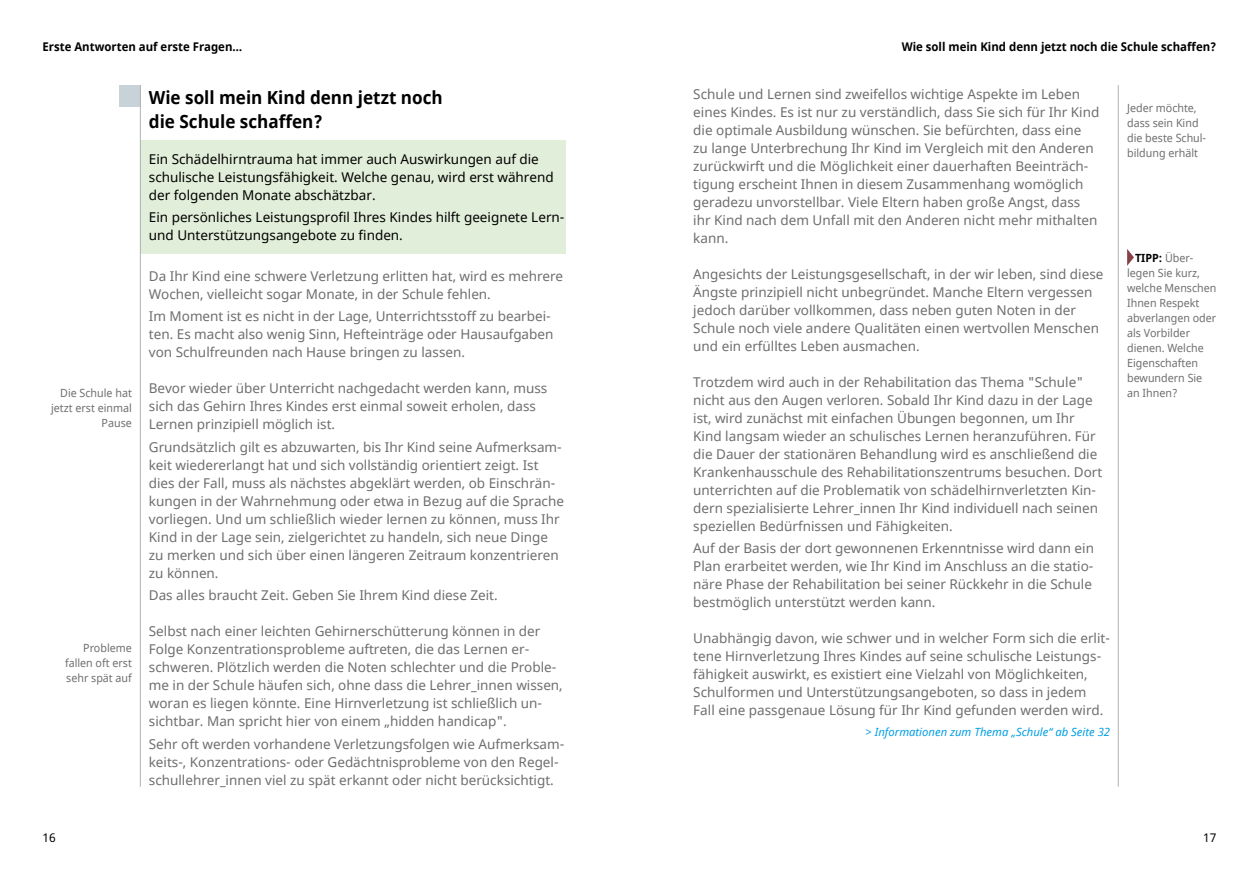
<style>
.page{position:relative;width:1259px;height:893px;background:#fff}
.page>*{position:absolute;margin:0;border:0;box-sizing:border-box;transform-origin:0 0}
.t1{font:700 18px/24px "Noto Sans";color:#000;scale:.95 1}
.t2{font:13.5px/18px "Noto Sans";color:#6e6e6e}
.t3{font:13.5px/18px "Noto Sans";color:#000}
.t4{font:700 12px "Noto Sans";color:#000;scale:.95 1}
.t5{font:12px "Noto Sans";color:#000}
.t6{font:11.25px/15px "Noto Sans";color:#6e6e6e;scale:.95 1}
.t7{font:italic 11.25px "Noto Sans";color:#009ee3}
.s1{font-weight:700;color:#000}
</style>
<div class="page">
<div style="left:119px;top:85px;width:22px;height:21px;background:#c8d3d9"></div>
<hr style="left:1118px;top:85px;width:1px;height:702px;background:#b1b2b3">
<svg style="left:1127px;top:249px;width:7px;height:17px"></svg>
<div style="left:140px;top:140px;width:425px;height:113px;background:#e1eed9"></div>
<hr style="left:140px;top:85px;width:1px;height:702px;background:#b1b2b3">
<p class="t4" style="left:43px;top:38px;width:212px">Erste Antworten auf erste Fragen…</p>
<p class="t6" style="left:51px;top:386px;width:86px;text-align:right">Die Schule hat jetzt erst einmal<br>Pause</p>
<p class="t6" style="left:65px;top:641px;width:72px;text-align:justify;text-indent:18px">Probleme fallen oft erst sehr spät auf</p>
<h1 class="t1" style="left:149px;top:86px;width:311px">Wie soll mein Kind denn jetzt noch die Schule schaffen?</h1>
<p class="t3" style="left:149px;top:150px;width:406px">Ein Schädelhirntrauma hat immer auch Auswirkungen auf die schulische Leistungsfähigkeit. Welche genau, wird erst während der folgenden Monate abschätzbar.</p>
<p class="t3" style="left:149px;top:209px;width:417px">Ein persönliches Leistungsprofil Ihres Kindes hilft geeignete Lern&shy;und Unterstützungsangebote zu finden.</p>
<p class="t2" style="left:149px;top:267px;width:416px">Da Ihr Kind eine schwere Verletzung erlitten hat, wird es mehrere<br>Wochen, vielleicht sogar Monate, in der Schule fehlen.</p>
<p class="t2" style="left:149px;top:308px;width:406px">Im Moment ist es nicht in der Lage, Unterrichtsstoff zu bearbei&shy;ten. Es macht also wenig Sinn, Hefteinträge oder Hausaufgaben von Schulfreunden nach Hause bringen zu lassen.</p>
<p class="t2" style="left:149px;top:380px;width:400px">Bevor wieder über Unterricht nachgedacht werden kann, muss sich das Gehirn Ihres Kindes erst einmal soweit erholen, dass<br>Lernen prinzipiell möglich ist.</p>
<p class="t2" style="left:149px;top:438px;width:417px">Grundsätzlich gilt es abzuwarten, bis Ihr Kind seine Aufmerksam&shy;keit wiedererlangt hat und sich vollständig orientiert zeigt. Ist dies der Fall, muss als nächstes abgeklärt werden, ob Einschrän&shy;kungen in der Wahrnehmung oder etwa in Bezug auf die Sprache vorliegen. Und um schließlich wieder lernen zu können, muss Ihr Kind in der Lage sein, zielgerichtet zu handeln, sich neue Dinge zu merken und sich über einen längeren Zeitraum konzentrieren zu können.</p>
<p class="t2" style="left:149px;top:587px;width:350px">Das alles braucht Zeit. Geben Sie Ihrem Kind diese Zeit.</p>
<p class="t2" style="left:149px;top:623px;width:415px">Selbst nach einer leichten Gehirnerschütterung können in der Folge Konzentrationsprobleme auftreten, die das Lernen er&shy;schweren. Plötzlich werden die Noten schlechter und die Proble&shy;me in der Schule häufen sich, ohne dass die Lehrer_innen wissen, woran es liegen könnte. Eine Hirnverletzung ist schließlich un&shy;sichtbar. Man spricht hier von einem „hidden handicap".</p>
<p class="t2" style="left:149px;top:735px;width:417px">Sehr oft werden vorhandene Verletzungsfolgen wie Aufmerksam&shy;keits-, Konzentrations- oder Gedächtnisprobleme von den Regel&shy;schullehrer_innen viel zu spät erkannt oder nicht berücksichtigt.</p>
<p class="t4" style="left:901px;top:38px;width:333px">Wie soll mein Kind denn jetzt noch die Schule schaffen?</p>
<p class="t2" style="left:693px;top:85px;width:407px">Schule und Lernen sind zweifellos wichtige Aspekte im Leben eines Kindes. Es ist nur zu verständlich, dass Sie sich für Ihr Kind die optimale Ausbildung wünschen. Sie befürchten, dass eine zu lange Unterbrechung Ihr Kind im Vergleich mit den Anderen zurückwirft und die Möglichkeit einer dauerhaften Beeinträch&shy;tigung erscheint Ihnen in diesem Zusammenhang womöglich geradezu unvorstellbar. Viele Eltern haben große Angst, dass ihr Kind nach dem Unfall mit den Anderen nicht mehr mithalten kann.</p>
<p class="t2" style="left:693px;top:265px;width:412px">Angesichts der Leistungsgesellschaft, in der wir leben, sind diese Ängste prinzipiell nicht unbegründet. Manche Eltern vergessen jedoch darüber vollkommen, dass neben guten Noten in der Schule noch viele andere Qualitäten einen wertvollen Menschen und ein erfülltes Leben ausmachen.</p>
<p class="t2" style="left:693px;top:373px;width:410px">Trotzdem wird auch in der Rehabilitation das Thema "Schule" nicht aus den Augen verloren. Sobald Ihr Kind dazu in der Lage ist, wird zunächst mit einfachen Übungen begonnen, um Ihr Kind langsam wieder an schulisches Lernen heranzuführen. Für die Dauer der stationären Behandlung wird es anschließend die Krankenhausschule des Rehabilitationszentrums besuchen. Dort unterrichten auf die Problematik von schädelhirnverletzten Kin&shy;dern spezialisierte Lehrer_innen Ihr Kind individuell nach seinen speziellen Bedürfnissen und Fähigkeiten.</p>
<p class="t2" style="left:693px;top:540px;width:402px">Auf der Basis der dort gewonnenen Erkenntnisse wird dann ein Plan erarbeitet werden, wie Ihr Kind im Anschluss an die statio&shy;näre Phase der Rehabilitation bei seiner Rückkehr in die Schule bestmöglich unterstützt werden kann.</p>
<p class="t2" style="left:693px;top:630px;width:418px">Unabhängig davon, wie schwer und in welcher Form sich die erlit&shy;tene Hirnverletzung Ihres Kindes auf seine schulische Leistungs&shy;fähigkeit auswirkt, es existiert eine Vielzahl von Möglichkeiten, Schulformen und Unterstützungsangeboten, so dass in jedem Fall eine passgenaue Lösung für Ihr Kind gefunden werden wird.</p>
<p class="t7" style="left:865px;top:724px;width:246px">&gt; Informationen zum Thema „Schule“ ab Seite 32</p>
<p class="t6" style="left:1127px;top:101px;width:85px">Jeder möchte, dass sein Kind die beste Schul&shy;bildung erhält</p>
<p class="t6" style="left:1127px;top:251px;width:95px;text-indent:8px"><span class="s1">TIPP:</span> Über&shy;legen Sie kurz, welche Menschen<br>Ihnen Respekt abverlangen oder als Vorbilder dienen. Welche<br>Eigenschaften bewundern Sie an Ihnen?</p>
<p class="t5" style="left:43px;top:829px;width:15px">16</p>
<p class="t5" style="left:1203px;top:829px;width:15px">17</p>
</div>
